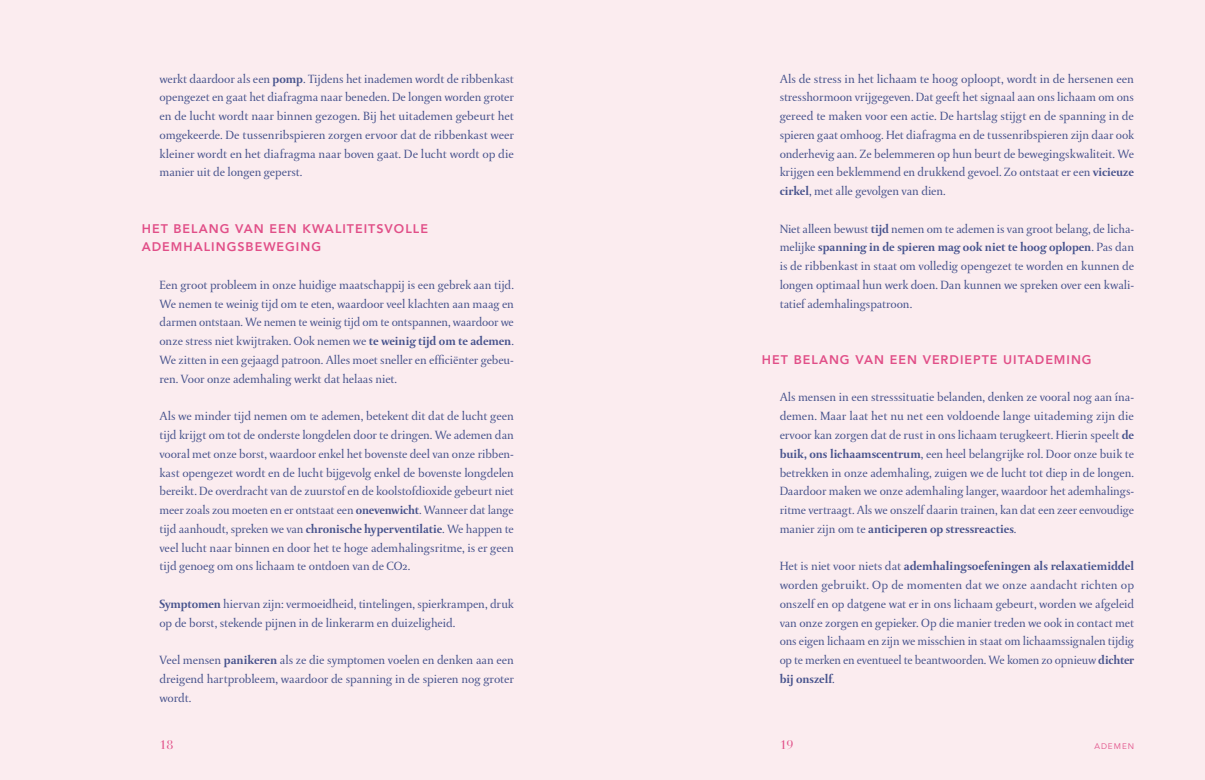
<style>
.page{position:relative;width:1205px;height:780px;background:#fff}
.page>*{position:absolute;margin:0;border:0;box-sizing:border-box;transform-origin:0 0}
.t1{font:12.5px/18.8px "DTL Paradox ST";letter-spacing:-.01em;color:#47538d;text-align:justify}
.t2{font:700 12.5px "DTL Paradox T";color:#47538d}
.t3{font:800 12.5px/18.8px "Avenir";letter-spacing:.08em;color:#e14f88}
.t4{font:12.5px "Bauer Bodoni";color:#e14f88}
.t5{font:8.12px "Avenir";letter-spacing:.12em;color:#e14f88}
.s1{font-family:"DTL Paradox T";font-weight:700}
.s2{font-family:"DTL Paradox ST";font-weight:400}
</style>
<div class="page">
<div style="left:603px;top:0;width:602px;height:780px;background:#fbecef"></div>
<div style="left:0;top:0;width:602px;height:780px;background:#fbecef"></div>
<p class="t1" style="left:159px;top:69px;width:356px">werkt daardoor als een <span class="s1">pomp</span>. Tijdens het inademen wordt de ribbenkast opengezet en gaat het diafragma naar beneden. De longen worden groter en de lucht wordt naar binnen gezogen. Bij het uitademen gebeurt het omgekeerde. De tussenribspieren zorgen ervoor dat de ribbenkast weer kleiner wordt en het diafragma naar boven gaat. De lucht wordt op die manier uit de longen geperst.</p>
<p class="t3" style="left:142px;top:219px;width:288px">HET BELANG VAN EEN KWALITEITSVOLLE<br>ADEMHALINGSBEWEGING</p>
<p class="t1" style="left:159px;top:275px;width:356px">Een groot probleem in onze huidige maatschappij is een gebrek aan tijd.<br>We nemen te weinig tijd om te eten, waardoor veel klachten aan maag en darmen ontstaan. We nemen te weinig tijd om te ontspannen, waardoor we onze stress niet kwijtraken. Ook nemen we <span class="s1">te weinig tijd om te ademen</span>.<br>We zitten in een gejaagd patroon. Alles moet sneller en efficiënter gebeu&shy;ren. Voor onze ademhaling werkt dat helaas niet.</p>
<p class="t1" style="left:159px;top:407px;width:356px">Als we minder tijd nemen om te ademen, betekent dit dat de lucht geen tijd krijgt om tot de onderste longdelen door te dringen. We ademen dan vooral met onze borst, waardoor enkel het bovenste deel van onze ribben&shy;kast opengezet wordt en de lucht bijgevolg enkel de bovenste longdelen bereikt. De overdracht van de zuurstof en de koolstofdioxide gebeurt niet meer zoals zou moeten en er ontstaat een <span class="s1">onevenwicht</span>. Wanneer dat lange tijd aanhoudt, spreken we van <span class="s1">chronische hyperventilatie</span>. We happen te veel lucht naar binnen en door het te hoge ademhalingsritme, is er geen tijd genoeg om ons lichaam te ontdoen van de CO2.</p>
<p class="t1" style="left:159px;top:594px;width:356px"><span class="s1">Symptomen</span> hiervan zijn: vermoeidheid, tintelingen, spierkrampen, druk op de borst, stekende pijnen in de linkerarm en duizeligheid.</p>
<p class="t1" style="left:159px;top:650px;width:356px">Veel mensen <span class="s1">panikeren</span> als ze die symptomen voelen en denken aan een dreigend hartprobleem, waardoor de spanning in de spieren nog groter wordt.</p>
<p class="t1" style="left:780px;top:69px;width:356px">Als de stress in het lichaam te hoog oploopt, wordt in de hersenen een stresshormoon vrijgegeven. Dat geeft het signaal aan ons lichaam om ons gereed te maken voor een actie. De hartslag stijgt en de spanning in de spieren gaat omhoog. Het diafragma en de tussenribspieren zijn daar ook onderhevig aan. Ze belemmeren op hun beurt de bewegingskwaliteit. We krijgen een beklemmend en drukkend gevoel. Zo ontstaat er een <span class="s1">vicieuze cirkel</span>, met alle gevolgen van dien.</p>
<p class="t1" style="left:780px;top:219px;width:356px">Niet alleen bewust <span class="s1">tijd</span> nemen om te ademen is van groot belang, de licha-</p>
<p class="t2" style="left:780px;top:240px;width:356px"><span class="s2">melijke</span> spanning in de spieren mag ook niet te hoog oplopen<span class="s2">. Pas dan</span></p>
<p class="t1" style="left:780px;top:257px;width:356px">is de ribbenkast in staat om volledig opengezet te worden en kunnen de longen optimaal hun werk doen. Dan kunnen we spreken over een kwali&shy;tatief ademhalingspatroon.</p>
<p class="t3" style="left:762px;top:350px;width:331px">HET BELANG VAN EEN VERDIEPTE UITADEMING</p>
<p class="t1" style="left:780px;top:388px;width:356px">Als mensen in een stresssituatie belanden, denken ze vooral nog aan ína&shy;demen. Maar laat het nu net een voldoende lange uitademing zijn die ervoor kan zorgen dat de rust in ons lichaam terugkeert. Hierin speelt <span class="s1">de buik, ons lichaamscentrum</span>, een heel belangrijke rol. Door onze buik te betrekken in onze ademhaling, zuigen we de lucht tot diep in de longen.<br>Daardoor maken we onze ademhaling langer, waardoor het ademhalings&shy;ritme vertraagt. Als we onszelf daarin trainen, kan dat een zeer eenvoudige</p>
<p class="t2" style="left:780px;top:521px;width:238px"><span class="s2">manier zijn om te</span> anticiperen op stressreacties<span class="s2">.</span></p>
<p class="t2" style="left:780px;top:558px;width:356px"><span class="s2">Het is niet voor niets dat</span> ademhalingsoefeningen als relaxatiemiddel</p>
<p class="t1" style="left:780px;top:575px;width:356px">worden gebruikt. Op de momenten dat we onze aandacht richten op onszelf en op datgene wat er in ons lichaam gebeurt, worden we afgeleid van onze zorgen en gepieker. Op die manier treden we ook in contact met ons eigen lichaam en zijn we misschien in staat om lichaamssignalen tijdig op te merken en eventueel te beantwoorden. We komen zo opnieuw <span class="s1">dichter</span></p>
<p class="t2" style="left:780px;top:671px;width:57px">bij onszelf<span class="s2">.</span></p>
<p class="t4" style="left:159px;top:737px;width:15px">18</p>
<p class="t4" style="left:780px;top:737px;width:15px">19</p>
<p class="t5" style="left:1094px;top:741px;width:41px">ADEM EN</p>
</div>
